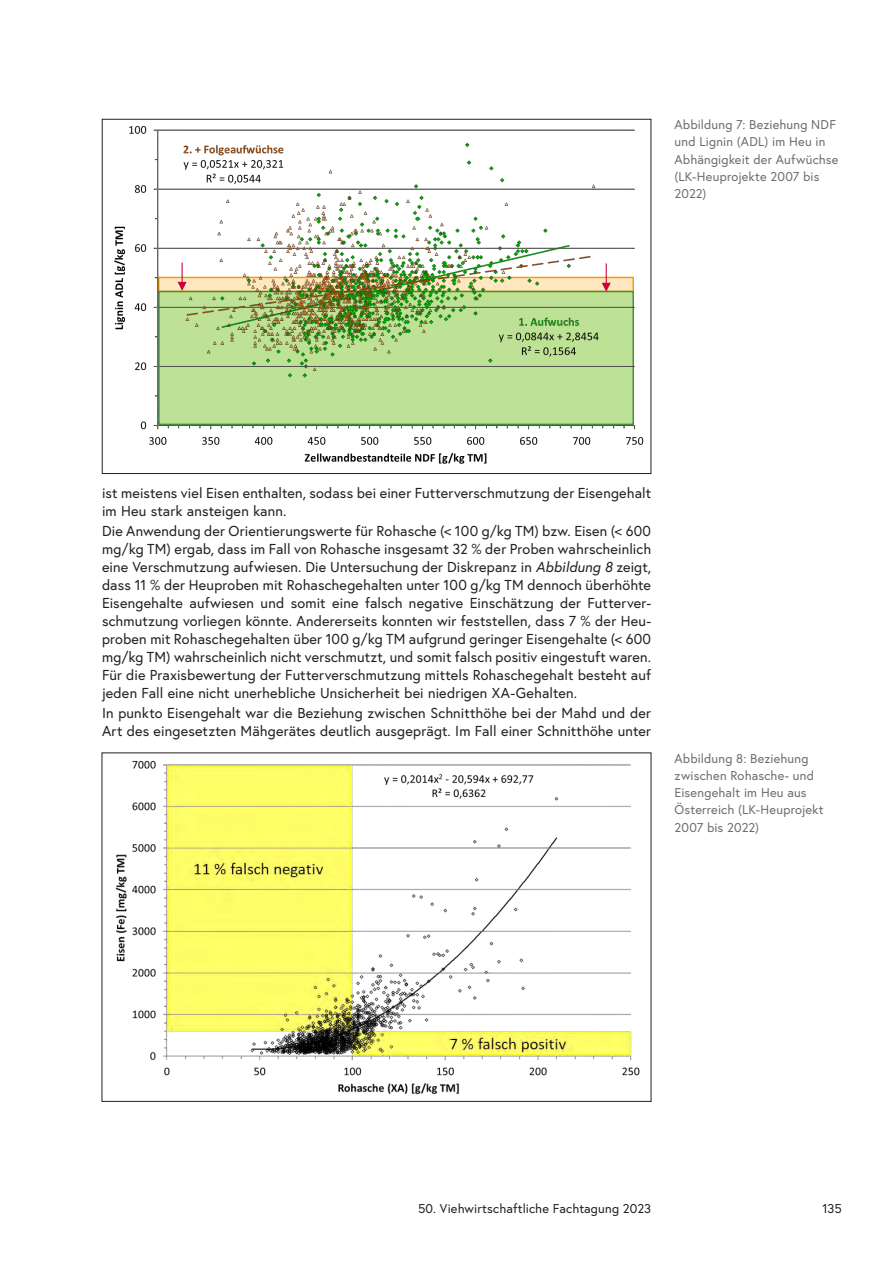
<style>
.page{position:relative;width:893px;height:1263px;background:#fff}
.page>*{position:absolute;margin:0;border:0;box-sizing:border-box;transform-origin:0 0}
.t1{font:14.4px/18px "Europa Austria";letter-spacing:.01em;color:#231f20}
.t2{font:12.75px/17.2px "Europa Austria";letter-spacing:.015em;color:#6c6d70}
.t3{font:12.75px "Europa Austria";letter-spacing:.01em;color:#231f20}
.s1{font-style:italic}
</style>
<div class="page">
<img style="left:114px;top:125px;width:530px;height:339px">
<img style="left:153px;top:125px;width:491px;height:304px">
<svg style="left:602px;top:263px;width:9px;height:29px"></svg>
<svg style="left:178px;top:262px;width:9px;height:29px"></svg>
<img style="left:115px;top:760px;width:525px;height:335px">
<p class="t2" style="left:674px;top:116px;width:165px">Abbildung 7: Beziehung NDF und Lignin (ADL) im Heu in<br>Abhängigkeit der Aufwüchse (LK-Heuprojekte 2007 bis<br>2022)</p>
<p class="t1" style="left:102px;top:483px;width:550px">ist meistens viel Eisen enthalten, sodass bei einer Futterverschmutzung der Eisengehalt im Heu stark ansteigen kann.</p>
<p class="t1" style="left:102px;top:522px;width:551px;text-align:justify">Die Anwendung der Orientierungswerte für Rohasche (&lt; 100 g/kg TM) bzw. Eisen (&lt; 600 mg/kg TM) ergab, dass im Fall von Rohasche insgesamt 32 % der Proben wahrscheinlich eine Verschmutzung aufwiesen. Die Untersuchung der Diskrepanz in <span class="s1">Abbildung 8</span> zeigt, dass 11 % der Heuproben mit Rohaschegehalten unter 100 g/kg TM dennoch überhöhte Eisengehalte aufwiesen und somit eine falsch negative Einschätzung der Futterver&shy;schmutzung vorliegen könnte. Andererseits konnten wir feststellen, dass 7 % der Heu&shy;proben mit Rohaschegehalten über 100 g/kg TM aufgrund geringer Eisengehalte (&lt; 600 mg/kg TM) wahrscheinlich nicht verschmutzt, und somit falsch positiv eingestuft waren.<br>Für die Praxisbewertung der Futterverschmutzung mittels Rohaschegehalt besteht auf jeden Fall eine nicht unerhebliche Unsicherheit bei niedrigen XA-Gehalten.</p>
<p class="t1" style="left:102px;top:704px;width:550px">In punkto Eisengehalt war die Beziehung zwischen Schnitthöhe bei der Mahd und der<br>Art des eingesetzten Mähgerätes deutlich ausgeprägt. Im Fall einer Schnitthöhe unter</p>
<p class="t2" style="left:674px;top:749px;width:151px">Abbildung 8: Beziehung zwischen Rohasche- und<br>Eisengehalt im Heu aus<br>Österreich (LK-Heuprojekt<br>2007 bis 2022)</p>
<p class="t3" style="left:418px;top:1200px;width:235px">50. Viehwirtschaftliche Fachtagung 2023</p>
<p class="t3" style="left:822px;top:1200px;width:21px">135</p>
</div>
